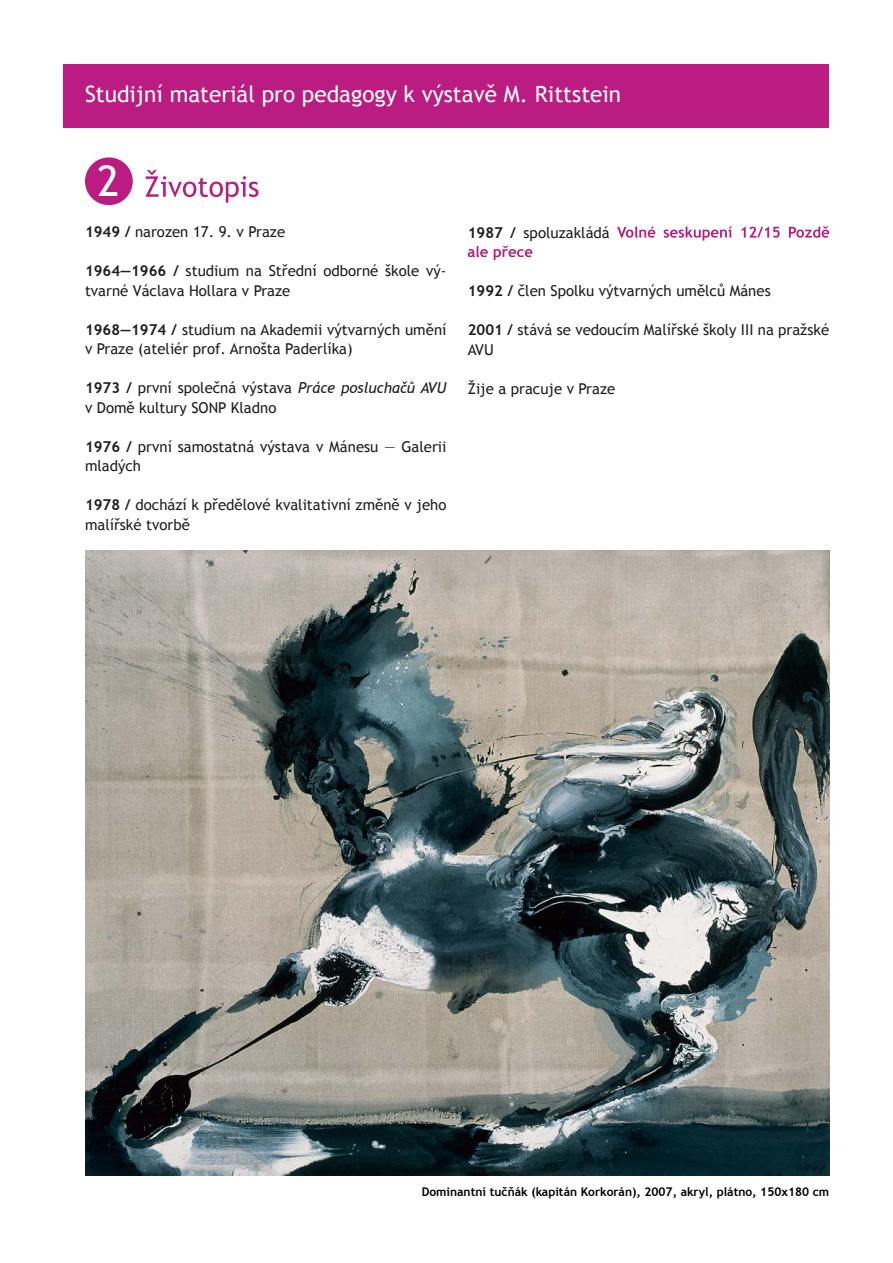
<style>
.page{position:relative;width:893px;height:1263px;background:#fff}
.page>*{position:absolute;margin:0;border:0;box-sizing:border-box;transform-origin:0 0}
.t1{font:42px "Trebuchet MS";color:#fff}
.t2{font:22.5px "Trebuchet MS";color:#fff}
.t3{font:15px/19.5px "Trebuchet MS";color:#231f20}
.t4{font:700 12px "Trebuchet MS";color:#000}
.s1{font-weight:700}
.s2{font-style:italic}
</style>
<div class="page">
<div style="left:64px;top:64px;width:765px;height:64px;background:#bb1c82"></div>
<svg style="left:617px;top:226px;width:212px;height:15px"></svg>
<svg style="left:468px;top:246px;width:64px;height:14px"></svg>
<div style="left:85px;top:157px;width:48px;height:48px;background:#bb1c82;border-radius:50%"></div>
<svg style="left:146px;top:170px;width:112px;height:33px"></svg>
<img style="left:85px;top:550px;width:744px;height:625px">
<h2 class="t2" style="left:85px;top:81px;width:538px">Studijní materiál pro pedagogy k výstavě M. Rittstein</h2>
<h1 class="t1" style="left:97px;top:157px;width:24px">2</h1>
<p class="t3" style="left:85px;top:222px;width:202px"><span class="s1">1949 /</span> narozen 17. 9. v Praze</p>
<p class="t3" style="left:85px;top:261px;width:363px"><span class="s1">1964—1966 /</span> studium na Střední odborné škole vý&shy;tvarné Václava Hollara v Praze</p>
<p class="t3" style="left:85px;top:320px;width:363px"><span class="s1">1968—1974 /</span> studium na Akademii výtvarných umění v Praze (ateliér prof. Arnošta Paderlíka)</p>
<p class="t3" style="left:85px;top:378px;width:363px"><span class="s1">1973 /</span> první společná výstava <span class="s2">Práce posluchačů AVU </span>v Domě kultury SONP Kladno</p>
<p class="t3" style="left:85px;top:437px;width:363px"><span class="s1">1976 /</span> první samostatná výstava v Mánesu — Galerii mladých</p>
<p class="t3" style="left:85px;top:495px;width:363px"><span class="s1">1978 /</span> dochází k předělové kvalitativní změně v jeho malířské tvorbě</p>
<p class="t3" style="left:468px;top:222px;width:143px"><span class="s1">1987 /</span> spoluzakládá</p>
<p class="t3" style="left:468px;top:281px;width:304px"><span class="s1">1992 /</span> člen Spolku výtvarných umělců Mánes</p>
<p class="t3" style="left:468px;top:320px;width:363px"><span class="s1">2001 /</span> stává se vedoucím Malířské školy III na pražské<br>AVU</p>
<p class="t3" style="left:468px;top:378px;width:149px">Žije a pracuje v Praze</p>
<p class="t4" style="left:422px;top:1185px;width:409px">Dominantní tučňák (kapitán Korkorán), 2007, akryl, plátno, 150x180 cm</p>
</div>
